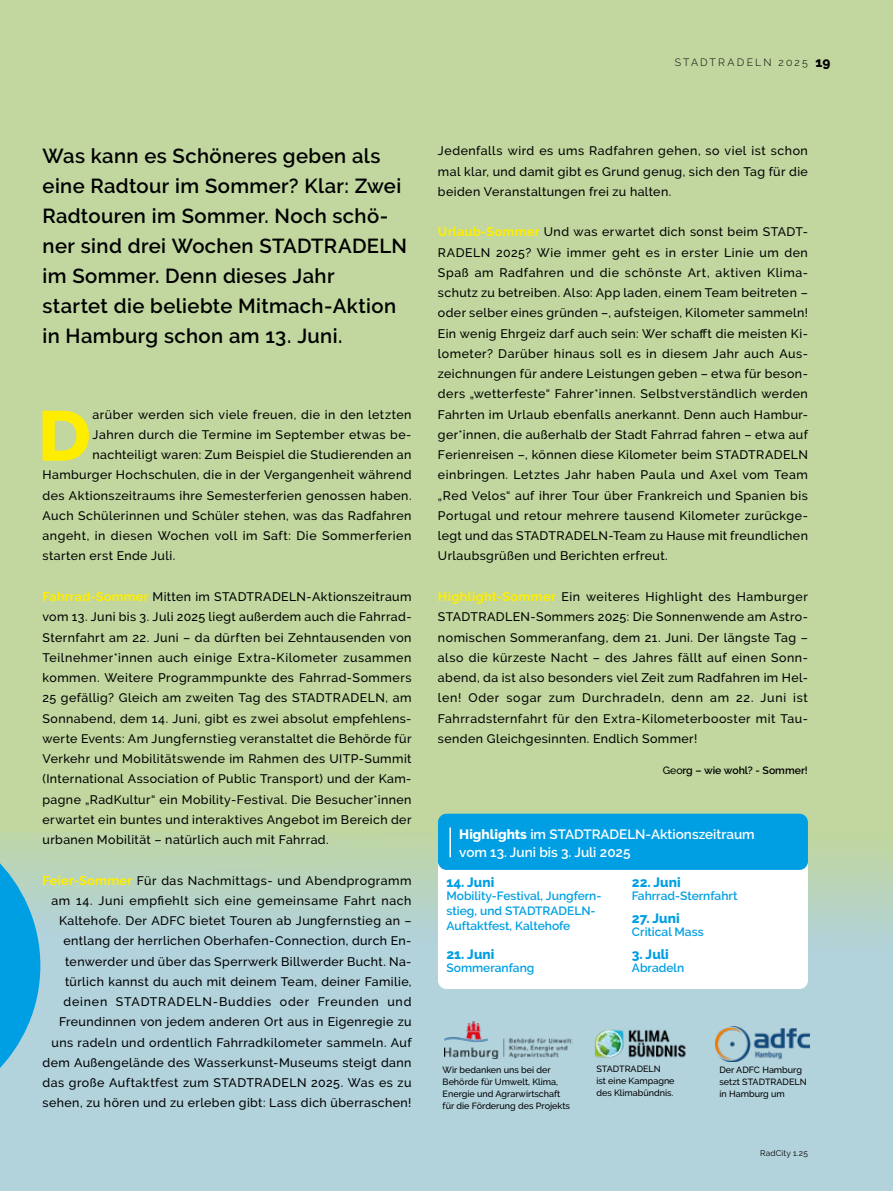
<style>
.page{position:relative;width:893px;height:1191px;background:#c1d79f}
.page>*{position:absolute;margin:0;border:0;box-sizing:border-box;transform-origin:0 0}
.t1{font:800 70.5px "Raleway";color:#ffed00;scale:1.06 1}
.t2{font:600 20.25px/30px "Raleway";letter-spacing:.02em;color:#000}
.t3{font:600 13.5px/18px "Raleway";color:#fff}
.t4{font:800 13.5px "Raleway";color:#009fe3}
.t5{font:500 12.3px/20.2px "Raleway";letter-spacing:.035em;color:#000;text-align:justify}
.t6{font:600 12px/15px "Raleway";color:#009fe3}
.t7{font:600 10.5px "Raleway";color:#000}
.t8{font:300 10.5px "Raleway";letter-spacing:.215em;color:#000}
.t9{font:500 9px/12px "Raleway";color:#000}
.t10{font:8.25px "Raleway";letter-spacing:.02em;color:#000}
.s1{font-weight:800;font-size:13.5px}
.s2{font-weight:700;font-size:12.75px;color:#ffed00}
.s3{font-weight:500}
.s4{font-weight:800}
</style>
<div class="page">
<svg style="left:0;top:838px;width:893px;height:353px;background:#b3d2d6"></svg>
<div style="left:438px;top:857px;width:370px;height:132px;background:#fff;border-radius:9px"></div>
<div style="left:438px;top:813px;width:370px;height:57px;background:#009fe3;border-radius:9px"></div>
<svg style="left:0;top:837px;width:40px;height:282px;background:#58b8d8"></svg>
<img style="left:445px;top:1021px;width:127px;height:37px">
<img style="left:584px;top:1022px;width:105px;height:41px">
<img style="left:715px;top:1026px;width:94px;height:35px">
<hr style="left:449px;top:827px;width:2px;height:30px;background:#fff">
<p class="t8" style="left:675px;top:57px;width:157px">STADTRADELN 2025 <span class="s1">19</span></p>
<h2 class="t2" style="left:43px;top:140px;width:366px">Was kann es Schöneres geben als eine Radtour im Sommer? Klar: Zwei<br>Radtouren im Sommer. Noch schö&shy;ner sind drei Wochen STADTRADELN im Sommer. Denn dieses Jahr<br>startet die beliebte Mitmach-Aktion in Hamburg schon am 13. Juni.</h2>
<h1 class="t1" style="left:37px;top:396px;width:52px">D</h1>
<p class="t5" style="left:93px;top:404px;width:320px">arüber werden sich viele freuen, die in den letzten</p>
<p class="t5" style="left:93px;top:424px;width:320px">Jahren durch die Termine im September etwas be-</p>
<p class="t5" style="left:93px;top:445px;width:320px">nachteiligt waren: Zum Beispiel die Studierenden an</p>
<p class="t5" style="left:43px;top:465px;width:370px">Hamburger Hochschulen, die in der Vergangenheit während</p>
<p class="t5" style="left:43px;top:485px;width:371px">des Aktionszeitraums ihre Semesterferien genossen haben.</p>
<p class="t5" style="left:43px;top:505px;width:371px">Auch Schülerinnen und Schüler stehen, was das Radfahren</p>
<p class="t5" style="left:43px;top:526px;width:370px">angeht, in diesen Wochen voll im Saft: Die Sommerferien</p>
<p class="t5" style="left:43px;top:546px;width:134px">starten erst Ende Juli.</p>
<p class="t5" style="left:43px;top:586px;width:371px"><span class="s2">Fahrrad-Sommer</span> Mitten im STADTRADELN-Aktionszeitraum vom 13. Juni bis 3. Juli 2025 liegt außerdem auch die Fahrrad-Sternfahrt am 22. Juni – da dürften bei Zehntausenden von Teilnehmer*innen auch einige Extra-Kilometer zusammen kommen. Weitere Programmpunkte des Fahrrad-Sommers 25 gefällig? Gleich am zweiten Tag des STADTRADELN, am Sonnabend, dem 14. Juni, gibt es zwei absolut empfehlens&shy;werte Events: Am Jungfernstieg veranstaltet die Behörde für Verkehr und Mobilitätswende im Rahmen des UITP-Summit (International Association of Public Transport) und der Kam&shy;pagne „RadKultur“ ein Mobility-Festival. Die Besucher*innen erwartet ein buntes und interaktives Angebot im Bereich der urbanen Mobilität – natürlich auch mit Fahrrad.</p>
<p class="t5" style="left:43px;top:870px;width:371px;text-align:right"><span class="s2">Feier-Sommer</span> Für das Nachmittags- und Abendprogramm am 14. Juni empfiehlt sich eine gemeinsame Fahrt nach Kaltehofe. Der ADFC bietet Touren ab Jungfernstieg an – entlang der herrlichen Oberhafen-Connection, durch En&shy;tenwerder und über das Sperrwerk Billwerder Bucht. Na&shy;türlich kannst du auch mit deinem Team, deiner Familie, deinen STADTRADELN-Buddies oder Freunden und Freundinnen von jedem anderen Ort aus in Eigenregie zu uns radeln und ordentlich Fahrradkilometer sammeln. Auf dem Außengelände des Wasserkunst-Museums steigt dann das große Auftaktfest zum STADTRADELN 2025. Was es zu sehen, zu hören und zu erleben gibt: Lass dich überraschen!</p>
<p class="t5" style="left:438px;top:141px;width:371px">Jedenfalls wird es ums Radfahren gehen, so viel ist schon mal klar, und damit gibt es Grund genug, sich den Tag für die beiden Veranstaltungen frei zu halten.</p>
<p class="t5" style="left:438px;top:222px;width:371px"><span class="s2">Urlaub-Sommer</span> Und was erwartet dich sonst beim STADT-RADELN 2025? Wie immer geht es in erster Linie um den Spaß am Radfahren und die schönste Art, aktiven Klima&shy;schutz zu betreiben. Also: App laden, einem Team beitreten – oder selber eines gründen –, aufsteigen, Kilometer sammeln!<br>Ein wenig Ehrgeiz darf auch sein: Wer schafft die meisten Ki&shy;lometer? Darüber hinaus soll es in diesem Jahr auch Aus&shy;zeichnungen für andere Leistungen geben – etwa für beson&shy;ders „wetterfeste“ Fahrer*innen. Selbstverständlich werden Fahrten im Urlaub ebenfalls anerkannt. Denn auch Hambur&shy;ger*innen, die außerhalb der Stadt Fahrrad fahren – etwa auf Ferienreisen –, können diese Kilometer beim STADTRADELN einbringen. Letztes Jahr haben Paula und Axel vom Team „Red Velos“ auf ihrer Tour über Frankreich und Spanien bis Portugal und retour mehrere tausend Kilometer zurückge&shy;legt und das STADTRADELN-Team zu Hause mit freundlichen Urlaubsgrüßen und Berichten erfreut.</p>
<p class="t5" style="left:438px;top:586px;width:371px"><span class="s2">Highlight-Sommer</span> Ein weiteres Highlight des Hamburger STADTRADLEN-Sommers 2025: Die Sonnenwende am Astro&shy;nomischen Sommeranfang, dem 21. Juni. Der längste Tag – also die kürzeste Nacht – des Jahres fällt auf einen Sonn&shy;abend, da ist also besonders viel Zeit zum Radfahren im Hel&shy;len! Oder sogar zum Durchradeln, denn am 22. Juni ist Fahrradsternfahrt für den Extra-Kilometerbooster mit Tau&shy;senden Gleichgesinnten. Endlich Sommer!</p>
<p class="t7" style="left:663px;top:764px;width:147px"><span class="s3">Geo</span>rg – wie wohl? - Sommer!</p>
<p class="t3" style="left:459px;top:825px;width:297px"><span class="s4">Highlights</span> im STADTRADELN-Aktionszeitraum vom 13. Juni bis 3. Juli 2025</p>
<p class="t4" style="left:446px;top:874px;width:49px">14. Juni</p>
<p class="t6" style="left:446px;top:888px;width:157px">Mobility-Festival, Jungfern&shy;stieg, und STADTRADELN-<br>Auftaktfest, Kaltehofe</p>
<p class="t4" style="left:446px;top:946px;width:49px">21. Juni</p>
<p class="t6" style="left:446px;top:960px;width:89px">Sommeranfang</p>
<p class="t4" style="left:632px;top:874px;width:50px">22. Juni</p>
<p class="t6" style="left:632px;top:888px;width:107px">Fahrrad-Sternfahrt</p>
<p class="t4" style="left:632px;top:910px;width:49px">27. Juni</p>
<p class="t6" style="left:632px;top:924px;width:73px">Critical Mass</p>
<p class="t4" style="left:632px;top:946px;width:38px">3. Juli</p>
<p class="t6" style="left:632px;top:960px;width:54px">Abradeln</p>
<p class="t9" style="left:443px;top:1063px;width:129px">Wir bedanken uns bei der<br>Behörde für Umwelt, Klima,<br>Energie und Agrarwirtschaft für die Förderung des Projekts</p>
<p class="t9" style="left:596px;top:1062px;width:80px">STADTRADELN<br>ist eine Kampagne des Klimabündnis.</p>
<p class="t9" style="left:719px;top:1063px;width:89px">Der ADFC Hamburg setzt STADTRADELN in Hamburg um</p>
<p class="t10" style="left:760px;top:1148px;width:49px">RadCity 1.25</p>
</div>
